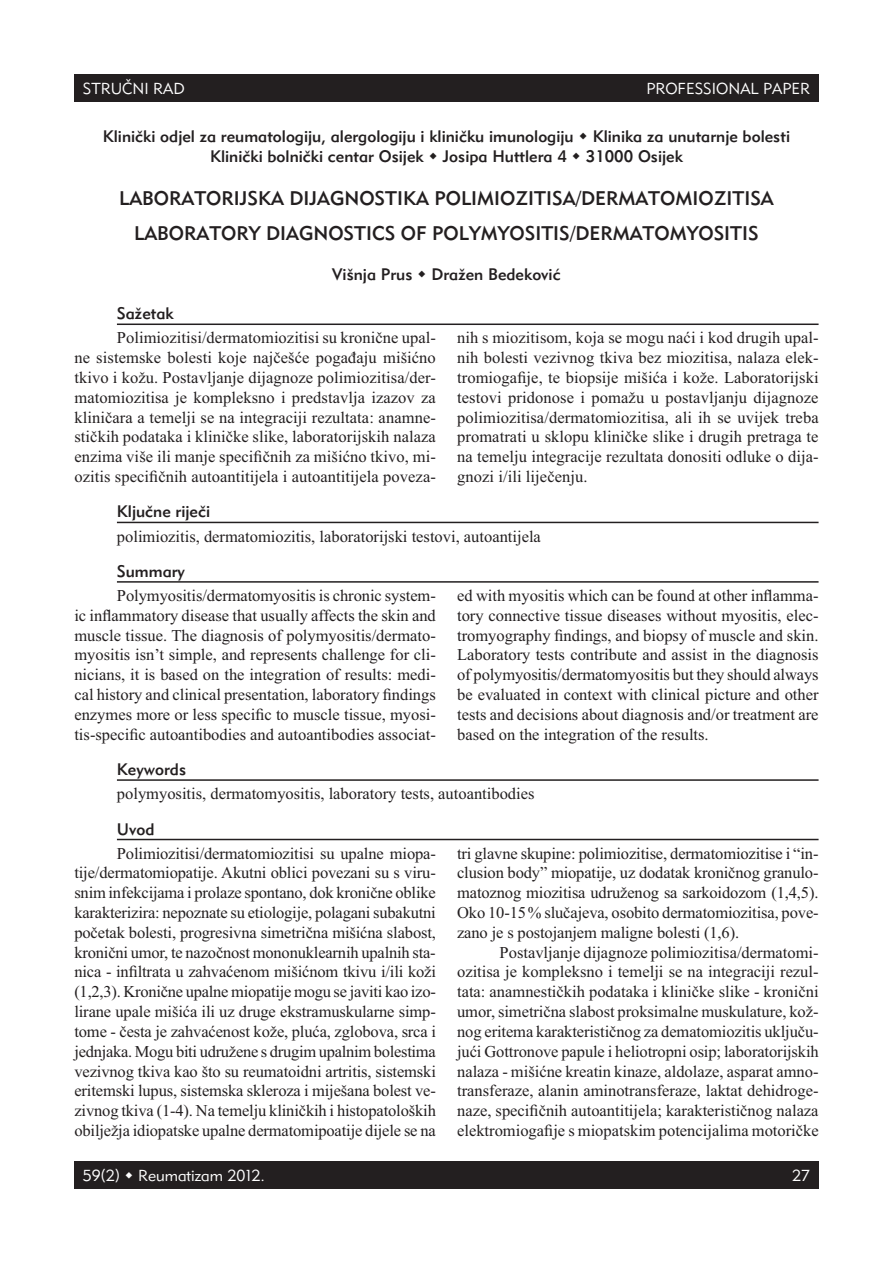
<style>
.page{position:relative;width:893px;height:1263px;background:#fff}
.page>*{position:absolute;margin:0;border:0;box-sizing:border-box;transform-origin:0 0}
.t1{font:19.5px/34.2px "Geometric 415 BT Medium A";color:#231f20;text-align:center}
.t2{font:16.5px/19.8px "Times New Roman";color:#231f20;text-align:justify}
.t3{font:16.5px/20px "Geometric 415 BT Medium A";color:#231f20;text-align:center}
.t4{font:15.75px "Geometric 415 BT Lite A";color:#fff}
</style>
<div class="page">
<div style="left:74px;top:1161px;width:745px;height:27px;background:#231f20"></div>
<hr style="left:117px;top:323px;width:702px;height:2px;background:#231f20">
<hr style="left:117px;top:522px;width:702px;height:1px;background:#231f20">
<hr style="left:117px;top:581px;width:702px;height:2px;background:#231f20">
<hr style="left:117px;top:779px;width:702px;height:2px;background:#231f20">
<hr style="left:117px;top:839px;width:702px;height:1px;background:#231f20">
<div style="left:74px;top:74px;width:745px;height:28px;background:#231f20"></div>
<p class="t4" style="left:83px;top:79px;width:103px">STRUČNI RAD</p>
<p class="t4" style="left:646px;top:79px;width:165px">PROFESSIONAL PAPER</p>
<p class="t3" style="left:103px;top:126px;width:689px">Klinički odjel za reumatologiju, alergologiju i kliničku imunologiju Klinika za unutarnje bolesti<br>Klinički bolnički centar Osijek Josipa Huttlera 4 31000 Osijek</p>
<p class="t1" style="left:119px;top:181px;width:656px">LABORATORIJSKA DIJAGNOSTIKA POLIMIOZITISA/DERMATOMIOZITISA<br>LABORATORY DIAGNOSTICS OF POLYMYOSITIS/DERMATOMYOSITIS</p>
<p class="t3" style="left:332px;top:263px;width:230px">Višnja Prus Dražen Bedeković</p>
<p class="t3" style="left:117px;top:303px;width:58px">Sažetak</p>
<p class="t2" style="left:74px;top:328px;width:363px;text-indent:43px">Polimiozitisi/dermatomiozitisi su kronične upal&shy;ne sistemske bolesti koje najčešće pogađaju mišićno tkivo i kožu. Postavljanje dijagnoze polimiozitisa/der&shy;matomiozitisa je kompleksno i predstavlja izazov za kliničara a temelji se na integraciji rezultata: anamne&shy;stičkih podataka i kliničke slike, laboratorijskih nalaza enzima više ili manje specifičnih za mišićno tkivo, mi&shy;ozitis specifičnih autoantitijela i autoantitijela poveza-</p>
<p class="t2" style="left:457px;top:328px;width:363px">nih s miozitisom, koja se mogu naći i kod drugih upal&shy;nih bolesti vezivnog tkiva bez miozitisa, nalaza elek&shy;tromiogafije, te biopsije mišića i kože. Laboratorijski testovi pridonose i pomažu u postavljanju dijagnoze polimiozitisa/dermatomiozitisa, ali ih se uvijek treba promatrati u sklopu kliničke slike i drugih pretraga te na temelju integracije rezultata donositi odluke o dija&shy;gnozi i/ili liječenju.</p>
<p class="t3" style="left:117px;top:501px;width:95px">Ključne riječi</p>
<p class="t2" style="left:117px;top:526px;width:425px">polimiozitis, dermatomiozitis, laboratorijski testovi, autoantijela</p>
<p class="t3" style="left:117px;top:561px;width:70px">Summary</p>
<p class="t2" style="left:74px;top:585px;width:363px;text-indent:43px">Polymyositis/dermatomyositis is chronic system&shy;ic inflammatory disease that usually affects the skin and muscle tissue. The diagnosis of polymyositis/dermato&shy;myositis isn’t simple, and represents challenge for cli&shy;nicians, it is based on the integration of results: medi&shy;cal history and clinical presentation, laboratory findings enzymes more or less specific to muscle tissue, myosi&shy;tis-specific autoantibodies and autoantibodies associat-</p>
<p class="t2" style="left:457px;top:585px;width:363px">ed with myositis which can be found at other inflamma&shy;tory connective tissue diseases without myositis, elec&shy;tromyography findings, and biopsy of muscle and skin.<br>Laboratory tests contribute and assist in the diagnosis of polymyositis/dermatomyositis but they should always be evaluated in context with clinical picture and other tests and decisions about diagnosis and/or treatment are based on the integration of the results.</p>
<p class="t3" style="left:117px;top:759px;width:71px">Keywords</p>
<p class="t2" style="left:117px;top:783px;width:419px">polymyositis, dermatomyositis, laboratory tests, autoantibodies</p>
<p class="t3" style="left:117px;top:818px;width:39px">Uvod</p>
<p class="t2" style="left:74px;top:843px;width:363px;text-indent:43px">Polimiozitisi/dermatomiozitisi su upalne miopa&shy;tije/dermatomiopatije. Akutni oblici povezani su s viru&shy;snim infekcijama i prolaze spontano, dok kronične oblike karakterizira: nepoznate su etiologije, polagani subakutni početak bolesti, progresivna simetrična mišićna slabost, kronični umor, te nazočnost mononuklearnih upalnih sta&shy;nica - infiltrata u zahvaćenom mišićnom tkivu i/ili koži (1,2,3). Kronične upalne miopatije mogu se javiti kao izo&shy;lirane upale mišića ili uz druge ekstramuskularne simp&shy;tome - česta je zahvaćenost kože, pluća, zglobova, srca i jednjaka. Mogu biti udružene s drugim upalnim bolestima vezivnog tkiva kao što su reumatoidni artritis, sistemski eritemski lupus, sistemska skleroza i miješana bolest ve&shy;zivnog tkiva (1-4). Na temelju kliničkih i histopatoloških obilježja idiopatske upalne dermatomipoatije dijele se na</p>
<p class="t2" style="left:457px;top:843px;width:363px">tri glavne skupine: polimiozitise, dermatomiozitise i “in&shy;clusion body” miopatije, uz dodatak kroničnog granulo&shy;matoznog miozitisa udruženog sa sarkoidozom (1,4,5).<br>Oko 10-15 % slučajeva, osobito dermatomiozitisa, pove&shy;zano je s postojanjem maligne bolesti (1,6).</p>
<p class="t2" style="left:457px;top:942px;width:363px;text-indent:43px">Postavljanje dijagnoze polimiozitisa/dermatomi&shy;ozitisa je kompleksno i temelji se na integraciji rezul&shy;tata: anamnestičkih podataka i kliničke slike - kronični umor, simetrična slabost proksimalne muskulature, kož&shy;nog eritema karakterističnog za dematomiozitis uključu&shy;jući Gottronove papule i heliotropni osip; laboratorijskih nalaza - mišićne kreatin kinaze, aldolaze, asparat amno&shy;transferaze, alanin aminotransferaze, laktat dehidroge&shy;naze, specifičnih autoantitijela; karakterističnog nalaza elektromiogafije s miopatskim potencijalima motoričke</p>
<p class="t4" style="left:83px;top:1166px;width:184px">59(2) Reumatizam 2012.</p>
<p class="t4" style="left:792px;top:1166px;width:19px">27</p>
</div>
